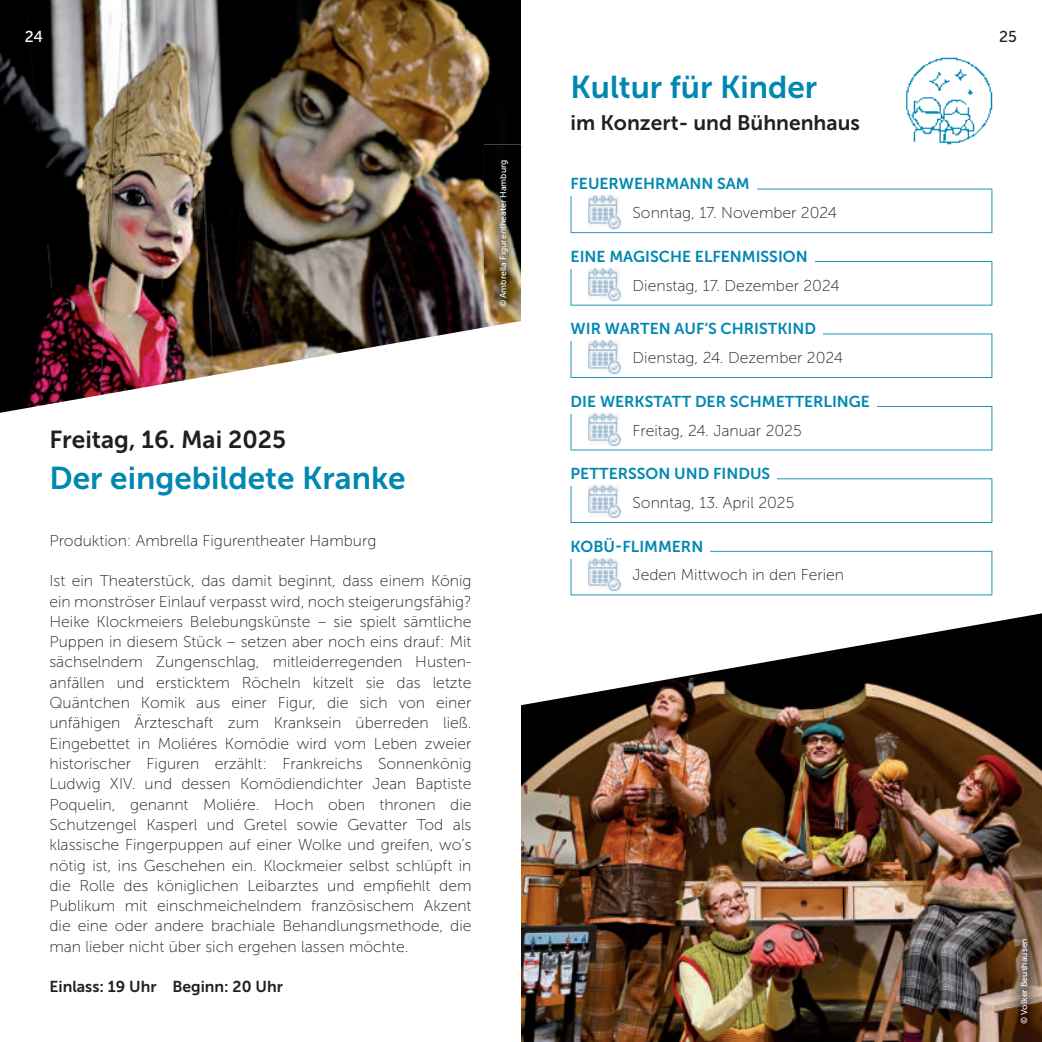
<style>
.page{position:relative;width:1042px;height:1042px;background:#fff}
.page>*{position:absolute;margin:0;border:0;box-sizing:border-box;transform-origin:0 0}
.t1{font:31.5px "Museo Sans 700";color:#0087b2}
.t2{font:24.5px "Museo Sans 700";color:#231f20}
.t3{font:21px "Museo Sans 700";color:#231f20}
.t4{font:15.75px/20.3px "Museo Sans 100";color:#231f20;text-align:justify}
.t5{font:15.75px "Museo Sans 700";color:#0087b2}
.t6{font:15.75px "Museo Sans 700";color:#231f20}
.t7{font:15.75px "Museo Sans 500";color:#fff}
.t8{font:15.75px "Museo Sans 500";color:#231f20}
.t9{font:8.75px "Museo Sans 500";color:#fff}
</style>
<div class="page">
<img style="left:521px;top:613px;width:521px;height:429px">
<img style="left:0;top:0;width:521px;height:413px">
<img style="left:484px;top:144px;width:37px;height:178px">
<img style="left:1005px;top:923px;width:37px;height:115px">
<svg style="left:570px;top:189px;width:422px;height:44px"></svg>
<svg style="left:570px;top:261px;width:422px;height:44px"></svg>
<svg style="left:570px;top:333px;width:422px;height:45px"></svg>
<svg style="left:570px;top:406px;width:422px;height:44px"></svg>
<svg style="left:570px;top:478px;width:422px;height:45px"></svg>
<svg style="left:570px;top:551px;width:422px;height:44px"></svg>
<div style="left:568px;top:174px;width:188px;height:22px;background:#fff"></div>
<div style="left:568px;top:246px;width:246px;height:22px;background:#fff"></div>
<div style="left:568px;top:318px;width:254px;height:23px;background:#fff"></div>
<div style="left:568px;top:391px;width:309px;height:22px;background:#fff"></div>
<div style="left:568px;top:463px;width:209px;height:23px;background:#fff"></div>
<div style="left:568px;top:536px;width:141px;height:22px;background:#fff"></div>
<img style="left:588px;top:196px;width:33px;height:32px">
<img style="left:588px;top:268px;width:33px;height:32px">
<img style="left:588px;top:341px;width:33px;height:32px">
<img style="left:588px;top:413px;width:33px;height:32px">
<img style="left:588px;top:486px;width:33px;height:32px">
<img style="left:588px;top:558px;width:33px;height:32px">
<img style="left:906px;top:57px;width:87px;height:88px">
<p class="t7" style="left:25px;top:28px;width:20px">24</p>
<p class="t9" style="left:498px;top:307px;width:149px;rotate:-90deg">© Ambrella Figurentheater Hamburg</p>
<h2 class="t2" style="left:49px;top:426px;width:238px">Freitag, 16. Mai 2025</h2>
<h1 class="t1" style="left:49px;top:461px;width:358px">Der eingebildete Kranke</h1>
<p class="t4" style="left:49px;top:530px;width:328px">Produktion: Ambrella Figurentheater Hamburg</p>
<p class="t4" style="left:49px;top:571px;width:424px">Ist ein Theaterstück, das damit beginnt, dass einem König ein monströser Einlauf verpasst wird, noch steigerungsfähig?<br>Heike Klockmeiers Belebungskünste – sie spielt sämtliche Puppen in diesem Stück – setzen aber noch eins drauf: Mit sächselndem Zungenschlag, mitleiderregenden Husten&shy;anfällen und ersticktem Röcheln kitzelt sie das letzte Quäntchen Komik aus einer Figur, die sich von einer unfähigen Ärzteschaft zum Kranksein überreden ließ.<br>Eingebettet in Moliéres Komödie wird vom Leben zweier historischer Figuren erzählt: Frankreichs Sonnenkönig Ludwig XIV. und dessen Komödiendichter Jean Baptiste Poquelin, genannt Moliére. Hoch oben thronen die Schutzengel Kasperl und Gretel sowie Gevatter Tod als klassische Fingerpuppen auf einer Wolke und greifen, wo’s nötig ist, ins Geschehen ein. Klockmeier selbst schlüpft in die Rolle des königlichen Leibarztes und empfiehlt dem Publikum mit einschmeichelndem französischem Akzent die eine oder andere brachiale Behandlungsmethode, die man lieber nicht über sich ergehen lassen möchte.</p>
<p class="t6" style="left:49px;top:978px;width:235px">Einlass: 19 Uhr Beginn: 20 Uhr</p>
<h1 class="t1" style="left:570px;top:70px;width:248px">Kultur für Kinder</h1>
<h3 class="t3" style="left:570px;top:112px;width:291px">im Konzert- und Bühnenhaus</h3>
<p class="t5" style="left:570px;top:175px;width:181px">FEUERWEHRMANN SAM</p>
<p class="t4" style="left:632px;top:203px;width:206px">Sonntag, 17. November 2024</p>
<p class="t5" style="left:570px;top:248px;width:239px">EINE MAGISCHE ELFENMISSION</p>
<p class="t4" style="left:632px;top:275px;width:209px">Dienstag, 17. Dezember 2024</p>
<p class="t5" style="left:570px;top:320px;width:247px">WIR WARTEN AUF‘S CHRISTKIND</p>
<p class="t4" style="left:632px;top:348px;width:212px">Dienstag, 24. Dezember 2024</p>
<p class="t5" style="left:570px;top:393px;width:301px">DIE WERKSTATT DER SCHMETTERLINGE</p>
<p class="t4" style="left:632px;top:420px;width:171px">Freitag, 24. Januar 2025</p>
<p class="t5" style="left:570px;top:465px;width:201px">PETTERSSON UND FINDUS</p>
<p class="t4" style="left:632px;top:493px;width:163px">Sonntag, 13. April 2025</p>
<p class="t5" style="left:570px;top:537px;width:134px">KOBÜ-FLIMMERN</p>
<p class="t4" style="left:632px;top:565px;width:213px">Jeden Mittwoch in den Ferien</p>
<p class="t8" style="left:999px;top:28px;width:19px">25</p>
<p class="t9" style="left:1019px;top:1024px;width:88px;rotate:-90deg">© Volker Beushausen</p>
</div>
